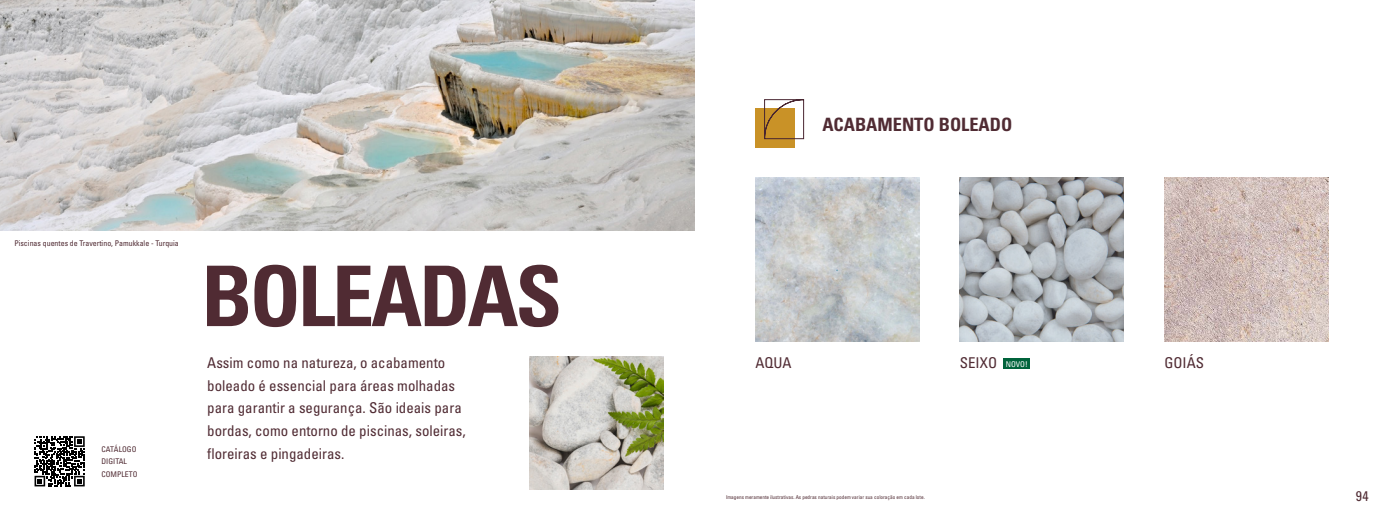
<style>
.page{position:relative;width:1389px;height:521px;background:#fff}
.page>*{position:absolute;margin:0;border:0;box-sizing:border-box;transform-origin:0 0}
.t1{font:700 condensed 83.65px "Univers";letter-spacing:-.035em;color:#502b33}
.t2{font:700 condensed 18.38px "Univers";color:#502b33}
.t3{font:condensed 14.88px/22.8px "Univers";color:#502b33}
.t4{font:condensed 14px "Univers";color:#502b33}
.t5{font:condensed 7.88px "Univers";color:#502b33}
.t6{font:condensed 7.88px "Univers";color:#fff}
.t7{font:condensed 7.79px/12.2px "Univers";color:#502b33}
.t8{font:condensed 5.25px "Univers";color:#502b33}
</style>
<div class="page">
<img style="left:0;top:0;width:694px;height:230px">
<img style="left:530px;top:356px;width:133px;height:133px">
<svg style="left:34px;top:439px;width:51px;height:48px"></svg>
<svg style="left:35px;top:436px;width:50px;height:50px"></svg>
<img style="left:755px;top:178px;width:164px;height:163px">
<img style="left:960px;top:178px;width:164px;height:163px">
<img style="left:1164px;top:178px;width:164px;height:163px">
<div style="left:755px;top:108px;width:40px;height:40px;background:#c99227"></div>
<svg style="left:764px;top:99px;width:40px;height:41px"></svg>
<div style="left:1004px;top:358px;width:26px;height:10px;background:#00633b"></div>
<p class="t5" style="left:14px;top:238px;width:166px">Piscinas quentes de Travertino, Pamukkale - Turquia</p>
<p class="t7" style="left:102px;top:443px;width:37px">CATÁLOGO<br>DIGITAL<br>COMPLETO</p>
<h1 class="t1" style="left:202px;top:245px;width:362px">BOLEADAS</h1>
<p class="t3" style="left:207px;top:351px;width:260px">Assim como na natureza, o acabamento boleado é essencial para áreas molhadas para garantir a segurança. São ideais para bordas, como entorno de piscinas, soleiras, floreiras e pingadeiras.</p>
<p class="t2" style="left:822px;top:114px;width:191px">ACABAMENTO BOLEADO</p>
<p class="t3" style="left:755px;top:351px;width:38px">AQUA</p>
<p class="t3" style="left:960px;top:351px;width:39px">SEIXO</p>
<p class="t3" style="left:1164px;top:351px;width:41px">GOIÁS</p>
<p class="t6" style="left:1006px;top:359px;width:23px">NOVO!</p>
<p class="t8" style="left:726px;top:494px;width:200px">Imagens meramente ilustrativas. As pedras naturais podem variar sua coloração em cada lote.</p>
<p class="t4" style="left:1356px;top:487px;width:14px">94</p>
</div>
